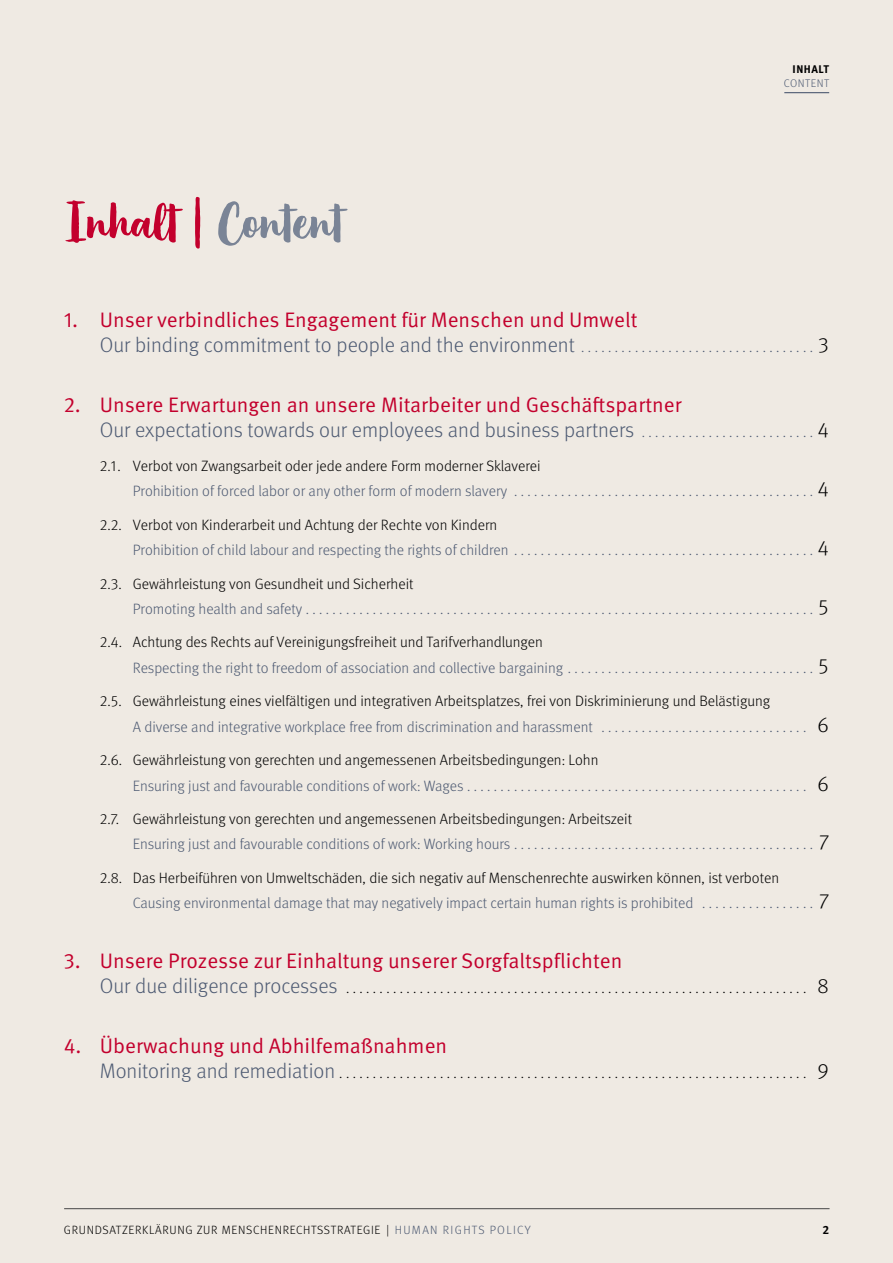
<style>
.page{position:relative;width:893px;height:1263px;background:#efeae3}
.page>*{position:absolute;margin:0;border:0;box-sizing:border-box;transform-origin:0 0}
.t1{font:54px "Organika Script";color:#c3002d}
.t2{font:21px "Meta Pro Norm";color:#c3002d}
.t3{font:300 21px "Meta Pro";color:#4e5b73}
.t4{font:300 15px/25.2px "Meta Pro";color:#4e5b73}
.t5{font:300 15px/25.2px "Meta Pro";color:#000}
.t6{font:300 12px "Meta Pro";letter-spacing:.06em;color:#000}
.t7{font:700 12px "Meta Pro";color:#000}
.t8{font:300 11.1px "Meta Pro";letter-spacing:.05em;color:#4e5b73}
.t9{font:700 11.1px "Meta Pro";letter-spacing:.05em;color:#000}
.s1{color:#7a8496}
.s2{font-size:15px}
.s3{color:#000}
.s4{font-size:21px;color:#000}
.s5{color:#4e5b73}
.s6{font-size:21px}
.s7{font-size:21px;color:#4e5b73}
</style>
<div class="page">
<hr style="left:784px;top:92px;width:45px;height:1px;background:#4e5b73">
<hr style="left:64px;top:1208px;width:765px;height:1px;background:#464646">
<h1 class="t1" style="left:64px;top:190px;width:280px">Inhalt | <span class="s1">Content</span></h1>
<p class="t9" style="left:792px;top:61px;width:38px">INHALT</p>
<p class="t8" style="left:784px;top:75px;width:47px">CONTENT</p>
<h2 class="t2" style="left:64px;top:303px;width:575px">1. Unser verbindliches Engagement für Menschen und Umwelt</h2>
<h2 class="t3" style="left:100px;top:330px;width:731px">Our binding commitment to people and the environment <span class="s2">. . . . . . . . . . . . . . . . . . . . . . . . . . . . . . . . . .</span> <span class="s3">3</span></h2>
<h2 class="t2" style="left:64px;top:388px;width:619px">2. Unsere Erwartungen an unsere Mitarbeiter und Geschäftspartner</h2>
<h2 class="t3" style="left:100px;top:415px;width:731px">Our expectations towards our employees and business partners <span class="s2">. . . . . . . . . . . . . . . . . . . . . . . . .</span> <span class="s3">4</span></h2>
<p class="t4" style="left:133px;top:452px;width:698px;text-indent:-33px"><span class="s3">2.1. Verbot von Zwangsarbeit oder jede andere Form moderner Sklaverei<br></span>Prohibition of forced labor or any other form of modern slavery . . . . . . . . . . . . . . . . . . . . . . . . . . . . . . . . . . . . . . . . . . . . <span class="s4">4</span></p>
<p class="t4" style="left:133px;top:511px;width:698px;text-indent:-33px"><span class="s3">2.2. Verbot von Kinderarbeit und Achtung der Rechte von Kindern<br></span>Prohibition of child labour and respecting the rights of children . . . . . . . . . . . . . . . . . . . . . . . . . . . . . . . . . . . . . . . . . . . . <span class="s4">4</span></p>
<p class="t4" style="left:133px;top:570px;width:698px;text-indent:-33px"><span class="s3">2.3. Gewährleistung von Gesundheit und Sicherheit<br></span>Promoting health and safety . . . . . . . . . . . . . . . . . . . . . . . . . . . . . . . . . . . . . . . . . . . . . . . . . . . . . . . . . . . . . . . . . . . . . . . . . . . <span class="s4">5</span></p>
<p class="t4" style="left:133px;top:629px;width:698px;text-indent:-33px"><span class="s3">2.4. Achtung des Rechts auf Vereinigungsfreiheit und Tarifverhandlungen<br></span>Respecting the right to freedom of association and collective bargaining . . . . . . . . . . . . . . . . . . . . . . . . . . . . . . . . . . . . <span class="s4">5</span></p>
<p class="t5" style="left:133px;top:688px;width:698px;text-indent:-33px">2.5. Gewährleistung eines vielfältigen und integrativen Arbeitsplatzes, frei von Diskriminierung und Belästigung<br><span class="s5">A diverse and integrative workplace free from discrimination and harassment . . . . . . . . . . . . . . . . . . . . . . . . . . . . . . .</span> <span class="s6">6</span></p>
<p class="t4" style="left:133px;top:747px;width:698px;text-indent:-33px"><span class="s3">2.6. Gewährleistung von gerechten und angemessenen Arbeitsbedingungen: Lohn<br></span>Ensuring just and favourable conditions of work: Wages . . . . . . . . . . . . . . . . . . . . . . . . . . . . . . . . . . . . . . . . . . . . . . . . . . . <span class="s4">6</span></p>
<p class="t4" style="left:133px;top:806px;width:698px;text-indent:-33px"><span class="s3">2.7. Gewährleistung von gerechten und angemessenen Arbeitsbedingungen: Arbeitszeit<br></span>Ensuring just and favourable conditions of work: Working hours . . . . . . . . . . . . . . . . . . . . . . . . . . . . . . . . . . . . . . . . . . . . <span class="s4">7</span></p>
<p class="t4" style="left:133px;top:864px;width:698px;text-indent:-33px"><span class="s3">2.8. Das Herbeiführen von Umweltschäden, die sich negativ auf Menschenrechte auswirken können, ist verboten<br></span>Causing environmental damage that may negatively impact certain human rights is prohibited . . . . . . . . . . . . . . . . <span class="s4">7</span></p>
<h2 class="t2" style="left:64px;top:945px;width:560px">3. Unsere Prozesse zur Einhaltung unserer Sorgfaltspflichten</h2>
<p class="t5" style="left:100px;top:975px;width:731px"><span class="s7">Our due diligence processes</span> . . . . . . . . . . . . . . . . . . . . . . . . . . . . . . . . . . . . . . . . . . . . . . . . . . . . . . . . . . . . . . . . . . . . . <span class="s6">8</span></p>
<h2 class="t2" style="left:64px;top:1030px;width:385px">4. Überwachung und Abhilfemaßnahmen</h2>
<p class="t5" style="left:100px;top:1060px;width:731px"><span class="s7">Monitoring and remediation</span> . . . . . . . . . . . . . . . . . . . . . . . . . . . . . . . . . . . . . . . . . . . . . . . . . . . . . . . . . . . . . . . . . . . . . . <span class="s6">9</span></p>
<p class="t6" style="left:64px;top:1221px;width:468px">GRUNDSATZERKLÄRUNG ZUR MENSCHENRECHTSSTRATEGIE | <span class="s5">HUMAN RIGHTS POLICY</span></p>
<p class="t7" style="left:822px;top:1220px;width:8px">2</p>
</div>
